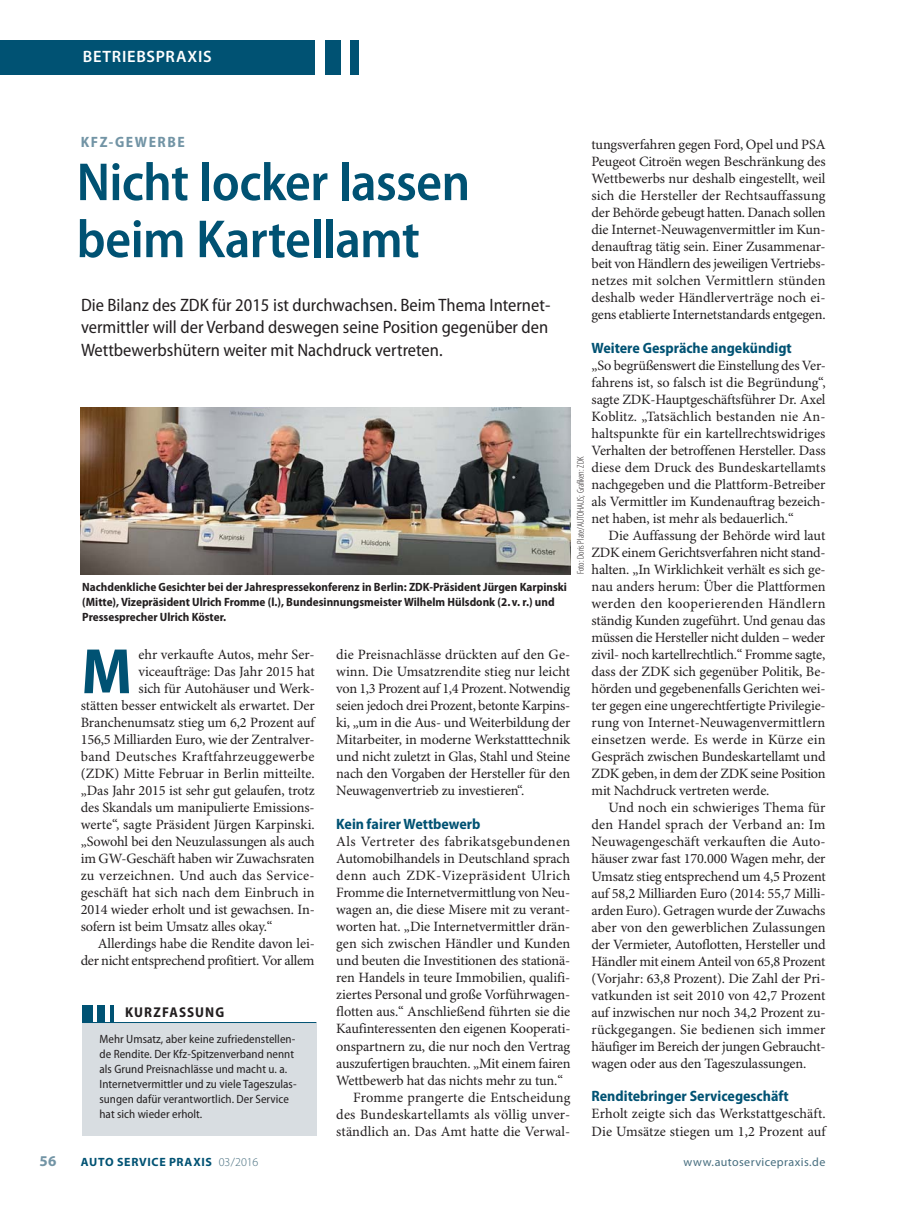
<style>
.page{position:relative;width:919px;height:1212px;background:#fff}
.page>*{position:absolute;margin:0;border:0;box-sizing:border-box;transform-origin:0 0}
.t1{font:700 semi-condensed 64.65px "Myriad Pro";color:#005273}
.t2{font:600 semi-condensed 54px/57px "Myriad Pro";letter-spacing:-.015em;color:#005273}
.t3{font:semi-condensed 18px/22.5px "Myriad Pro";color:#231f20;text-align:justify}
.t4{font:600 16.5px "Myriad Pro";letter-spacing:.045em;color:#fff}
.t5{font:700 semi-condensed 15px "Myriad Pro";color:#005273}
.t6{font:700 semi-condensed 15px "Myriad Pro";letter-spacing:.1em;color:#7294a5}
.t7{font:700 15px "Myriad Pro";color:#7294a5}
.t8{font:14.25px/17px "Minion Pro";letter-spacing:-.01em;color:#231f20;text-align:justify}
.t9{font:14.25px "Minion Pro";letter-spacing:.025em;color:#231f20}
.t10{font:14.25px "Minion Pro";letter-spacing:.01em;color:#231f20}
.t11{font:14.25px "Minion Pro";letter-spacing:.015em;color:#231f20}
.t12{font:14.25px "Minion Pro";letter-spacing:.02em;color:#231f20}
.t13{font:14.25px "Minion Pro";letter-spacing:.03em;color:#231f20}
.t14{font:700 semi-condensed 14.25px "Myriad Pro";letter-spacing:.075em;color:#231f20}
.t15{font:semi-condensed 12px/15px "Myriad Pro";letter-spacing:.005em;color:#231f20}
.t16{font:700 semi-condensed 12px/15px "Myriad Pro";color:#231f20}
.t17{font:700 12px "Myriad Pro";letter-spacing:.055em;color:#005273}
.t18{font:12px "Myriad Pro";letter-spacing:.035em;color:#476e7f}
.t19{font:300 condensed 9.75px "Myriad Pro";color:#231f20}
.s1{font-weight:300;color:#476e7f}
</style>
<div class="page">
<div style="left:350px;top:40px;width:8px;height:34px;background:#005273"></div>
<div style="left:325px;top:40px;width:15px;height:34px;background:#005273"></div>
<div style="left:0;top:40px;width:315px;height:34px;background:#005273"></div>
<img style="left:81px;top:407px;width:489px;height:167px">
<div style="left:82px;top:1022px;width:234px;height:113px;background:#d8dde1"></div>
<div style="left:82px;top:1005px;width:10px;height:17px;background:#005273"></div>
<div style="left:97px;top:1005px;width:8px;height:17px;background:#005273"></div>
<hr style="left:110px;top:1005px;width:4px;height:17px;background:#005273">
<hr style="left:82px;top:1022px;width:234px;height:1px;background:#005273">
<p class="t4" style="left:83px;top:47px;width:130px">BETRIEBSPRAXIS</p>
<p class="t6" style="left:81px;top:137px;width:106px">KFZ-GEWERBE</p>
<h2 class="t2" style="left:77px;top:159px;width:395px">Nicht locker lassen beim Kartellamt</h2>
<p class="t8" style="left:591px;top:137px;width:236px">tungsverfahren gegen Ford, Opel und PSA Peugeot Citroën wegen Beschränkung des Wettbewerbs nur deshalb eingestellt, weil sich die Hersteller der Rechtsauffassung der Behörde gebeugt hatten. Danach sollen die Internet-Neuwagenvermittler im Kun&shy;denauftrag tätig sein. Einer Zusammenar&shy;beit von Händlern des jeweiligen Vertriebs&shy;netzes mit solchen Vermittlern stünden deshalb weder Händlerverträge noch ei&shy;gens etablierte Internetstandards entgegen.</p>
<p class="t5" style="left:591px;top:342px;width:202px">Weitere Gespräche angekündigt</p>
<p class="t8" style="left:591px;top:358px;width:236px">„So begrüßenswert die Einstellung des Ver&shy;fahrens ist, so falsch ist die Begründung“, sagte ZDK-Hauptgeschäftsführer Dr. Axel Koblitz. „Tatsächlich bestanden nie An&shy;haltspunkte für ein kartellrechtswidriges Verhalten der betroffenen Hersteller. Dass diese dem Druck des Bundeskartellamts nachgegeben und die Plattform-Betreiber als Vermittler im Kundenauftrag bezeich&shy;net haben, ist mehr als bedauerlich.“</p>
<p class="t8" style="left:591px;top:528px;width:235px;text-indent:17px">Die Auffassung der Behörde wird laut ZDK einem Gerichtsverfahren nicht stand&shy;halten. „In Wirklichkeit verhält es sich ge&shy;nau anders herum: Über die Plattformen werden den kooperierenden Händlern ständig Kunden zugeführt. Und genau das müssen die Hersteller nicht dulden – weder zivil- noch kartellrechtlich.“ Fromme sagte, dass der ZDK sich gegenüber Politik, Be&shy;hörden und gegebenenfalls Gerichten wei&shy;ter gegen eine ungerechtfertigte Privilegie&shy;rung von Internet-Neuwagenvermittlern einsetzen werde. Es werde in Kürze ein Gespräch zwischen Bundeskartellamt und ZDK geben, in dem der ZDK seine Position mit Nachdruck vertreten werde.</p>
<p class="t8" style="left:591px;top:801px;width:236px;text-indent:17px">Und noch ein schwieriges Thema für den Handel sprach der Verband an: Im Neuwagengeschäft verkauften die Auto&shy;häuser zwar fast 170.000 Wagen mehr, der Umsatz stieg entsprechend um 4,5 Prozent auf 58,2 Milliarden Euro (2014: 55,7 Milli&shy;arden Euro). Getragen wurde der Zuwachs aber von den gewerblichen Zulassungen der Vermieter, Autoflotten, Hersteller und Händler mit einem Anteil von 65,8 Prozent (Vorjahr: 63,8 Prozent). Die Zahl der Pri&shy;vatkunden ist seit 2010 von 42,7 Prozent auf inzwischen nur noch 34,2 Prozent zu&shy;rückgegangen. Sie bedienen sich immer häufiger im Bereich der jungen Gebraucht&shy;wagen oder aus den Tageszulassungen.</p>
<p class="t5" style="left:591px;top:1091px;width:199px">Renditebringer Servicegeschäft</p>
<p class="t8" style="left:591px;top:1107px;width:235px">Erholt zeigte sich das Werkstattgeschäft.<br>Die Umsätze stiegen um 1,2 Prozent auf</p>
<p class="t3" style="left:81px;top:295px;width:471px">Die Bilanz des ZDK für 2015 ist durchwachsen. Beim Thema Internet&shy;vermittler will der Verband deswegen seine Position gegenüber den Wettbewerbshütern weiter mit Nachdruck vertreten.</p>
<p class="t19" style="left:577px;top:574px;width:119px;rotate:-90deg">Foto: Doris Plate/AUTOHAUS; Grafiken: ZDK</p>
<p class="t16" style="left:82px;top:580px;width:486px">Nachdenkliche Gesichter bei der Jahrespressekonferenz in Berlin: ZDK-Präsident Jürgen Karpinski (Mitte), Vizepräsident Ulrich Fromme (l.), Bundesinnungsmeister Wilhelm Hülsdonk (2. v. r.) und<br>Pressesprecher Ulrich Köster.</p>
<h1 class="t1" style="left:81px;top:647px;width:52px">M</h1>
<p class="t8" style="left:138px;top:647px;width:177px">ehr verkaufte Autos, mehr Ser-</p>
<p class="t8" style="left:336px;top:647px;width:235px">die Preisnachlässe drückten auf den Ge&shy;winn. Die Umsatzrendite stieg nur leicht von 1,3 Prozent auf 1,4 Prozent. Notwendig seien jedoch drei Prozent, betonte Karpins&shy;ki, „um in die Aus- und Weiterbildung der Mitarbeiter, in moderne Werkstatttechnik und nicht zuletzt in Glas, Stahl und Steine nach den Vorgaben der Hersteller für den Neuwagenvertrieb zu investieren“.</p>
<p class="t5" style="left:336px;top:818px;width:146px">Kein fairer Wettbewerb</p>
<p class="t9" style="left:336px;top:836px;width:235px">Als Vertreter des fabrikatsgebundenen</p>
<p class="t8" style="left:336px;top:851px;width:235px">Automobilhandels in Deutschland sprach</p>
<p class="t13" style="left:336px;top:870px;width:235px">denn auch ZDK-Vizepräsident Ulrich</p>
<p class="t8" style="left:336px;top:885px;width:235px">Fromme die Internetvermittlung von Neu-</p>
<p class="t8" style="left:336px;top:902px;width:235px">wagen an, die diese Misere mit zu verant-</p>
<p class="t8" style="left:336px;top:919px;width:235px">worten hat. „Die Internetvermittler drän-</p>
<p class="t8" style="left:336px;top:936px;width:235px">gen sich zwischen Händler und Kunden</p>
<p class="t8" style="left:336px;top:953px;width:235px">und beuten die Investitionen des stationä-</p>
<p class="t8" style="left:336px;top:971px;width:235px">ren Handels in teure Immobilien, qualifi-</p>
<p class="t8" style="left:336px;top:988px;width:235px">ziertes Personal und große Vorführwagen-</p>
<p class="t8" style="left:336px;top:1005px;width:235px">flotten aus.“ Anschließend führten sie die</p>
<p class="t8" style="left:336px;top:1022px;width:235px">Kaufinteressenten den eigenen Kooperati-</p>
<p class="t8" style="left:336px;top:1039px;width:235px">onspartnern zu, die nur noch den Vertrag</p>
<p class="t8" style="left:336px;top:1056px;width:236px">auszufertigen brauchten. „Mit einem fairen</p>
<p class="t8" style="left:336px;top:1073px;width:228px">Wettbewerb hat das nichts mehr zu tun.“</p>
<p class="t10" style="left:353px;top:1091px;width:219px">Fromme prangerte die Entscheidung</p>
<p class="t11" style="left:336px;top:1108px;width:235px">des Bundeskartellamts als völlig unver-</p>
<p class="t8" style="left:336px;top:1124px;width:235px">ständlich an. Das Amt hatte die Verwal-</p>
<p class="t8" style="left:138px;top:664px;width:178px">viceaufträge: Das Jahr 2015 hat</p>
<p class="t8" style="left:138px;top:681px;width:178px">sich für Autohäuser und Werk-</p>
<p class="t8" style="left:81px;top:698px;width:235px">stätten besser entwickelt als erwartet. Der</p>
<p class="t8" style="left:81px;top:715px;width:235px">Branchenumsatz stieg um 6,2 Prozent auf</p>
<p class="t8" style="left:81px;top:732px;width:235px">156,5 Milliarden Euro, wie der Zentralver-</p>
<p class="t9" style="left:81px;top:751px;width:235px">band Deutsches Kraftfahrzeuggewerbe</p>
<p class="t8" style="left:81px;top:766px;width:235px">(ZDK) Mitte Februar in Berlin mitteilte.</p>
<p class="t8" style="left:81px;top:783px;width:235px">„Das Jahr 2015 ist sehr gut gelaufen, trotz</p>
<p class="t8" style="left:81px;top:800px;width:235px">des Skandals um manipulierte Emissions-</p>
<p class="t8" style="left:81px;top:817px;width:235px">werte“, sagte Präsident Jürgen Karpinski.</p>
<p class="t8" style="left:81px;top:834px;width:235px">„Sowohl bei den Neuzulassungen als auch</p>
<p class="t8" style="left:81px;top:851px;width:235px">im GW-Geschäft haben wir Zuwachsraten</p>
<p class="t12" style="left:81px;top:870px;width:235px">zu verzeichnen. Und auch das Service-</p>
<p class="t10" style="left:81px;top:887px;width:235px">geschäft hat sich nach dem Einbruch in</p>
<p class="t8" style="left:81px;top:903px;width:235px">2014 wieder erholt und ist gewachsen. In-</p>
<p class="t8" style="left:81px;top:920px;width:193px">sofern ist beim Umsatz alles okay.“</p>
<p class="t8" style="left:98px;top:937px;width:218px">Allerdings habe die Rendite davon lei-</p>
<p class="t8" style="left:81px;top:954px;width:235px">der nicht entsprechend profitiert. Vor allem</p>
<p class="t14" style="left:125px;top:1007px;width:101px">KURZFASSUNG</p>
<p class="t15" style="left:99px;top:1032px;width:199px">Mehr Umsatz, aber keine zufriedenstellen&shy;de Rendite. Der Kfz-Spitzenverband nennt als Grund Preisnachlässe und macht u. a.<br>Internetvermittler und zu viele Tageszulas&shy;sungen dafür verantwortlich. Der Service hat sich wieder erholt.</p>
<p class="t7" style="left:39px;top:1152px;width:19px">56</p>
<p class="t17" style="left:81px;top:1154px;width:179px">AUTO SERVICE PRAXIS <span class="s1">03/2016</span></p>
<p class="t18" style="left:683px;top:1154px;width:143px">www.autoservicepraxis.de</p>
</div>
